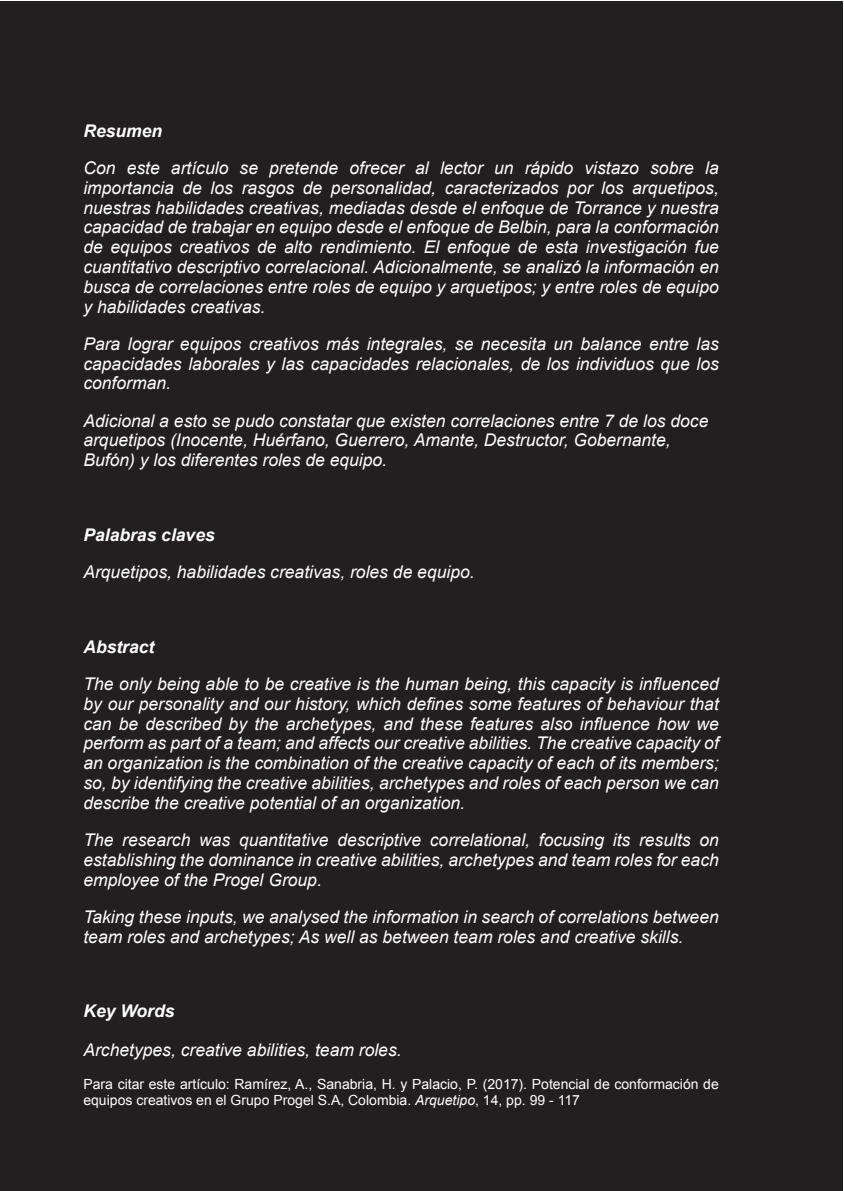
<style>
.page{position:relative;width:844px;height:1191px;background:#fff}
.page>*{position:absolute;margin:0;border:0;box-sizing:border-box;transform-origin:0 0}
.t1{font:italic 17.5px/19.8px "Arial";color:#fff;text-align:justify}
.t2{font:italic 700 17.5px "Arial";color:#fff}
.t3{font:14px/16.1px "Arial";color:#fff}
.s1{font-style:italic}
</style>
<div class="page">
<div style="left:1px;top:1px;width:841px;height:1189px;background:#231f20"></div>
<p class="t2" style="left:83px;top:119px;width:80px">Resumen</p>
<p class="t1" style="left:83px;top:158px;width:636px">Con este artículo se pretende ofrecer al lector un rápido vistazo sobre la importancia de los rasgos de personalidad, caracterizados por los arquetipos, nuestras habilidades creativas, mediadas desde el enfoque de Torrance y nuestra capacidad de trabajar en equipo desde el enfoque de Belbin, para la conformación de equipos creativos de alto rendimiento. El enfoque de esta investigación fue cuantitativo descriptivo correlacional. Adicionalmente, se analizó la información en busca de correlaciones entre roles de equipo y arquetipos; y entre roles de equipo y habilidades creativas.</p>
<p class="t1" style="left:83px;top:334px;width:636px">Para lograr equipos creativos más integrales, se necesita un balance entre las capacidades laborales y las capacidades relacionales, de los individuos que los conforman.</p>
<p class="t1" style="left:83px;top:411px;width:626px;text-align:left">Adicional a esto se pudo constatar que existen correlaciones entre 7 de los doce arquetipos (Inocente, Huérfano, Guerrero, Amante, Destructor, Gobernante,<br>Bufón) y los diferentes roles de equipo.</p>
<p class="t2" style="left:83px;top:523px;width:133px">Palabras claves</p>
<p class="t1" style="left:83px;top:562px;width:393px">Arquetipos, habilidades creativas, roles de equipo.</p>
<p class="t2" style="left:83px;top:635px;width:72px">Abstract</p>
<p class="t1" style="left:83px;top:674px;width:636px">The only being able to be creative is the human being, this capacity is influenced by our personality and our history, which defines some features of behaviour that can be described by the archetypes, and these features also influence how we perform as part of a team; and affects our creative abilities. The creative capacity of an organization is the combination of the creative capacity of each of its members; so, by identifying the creative abilities, archetypes and roles of each person we can describe the creative potential of an organization.</p>
<p class="t1" style="left:83px;top:830px;width:636px">The research was quantitative descriptive correlational, focusing its results on establishing the dominance in creative abilities, archetypes and team roles for each employee of the Progel Group.</p>
<p class="t1" style="left:83px;top:907px;width:636px">Taking these inputs, we analysed the information in search of correlations between team roles and archetypes; As well as between team roles and creative skills.</p>
<p class="t2" style="left:83px;top:999px;width:93px">Key Words</p>
<p class="t1" style="left:83px;top:1040px;width:320px">Archetypes, creative abilities, team roles.</p>
<p class="t3" style="left:83px;top:1076px;width:636px">Para citar este artículo: Ramírez, A., Sanabria, H. y Palacio, P. (2017). Potencial de conformación de equipos creativos en el Grupo Progel S.A, Colombia. <span class="s1">Arquetipo</span>, 14, pp. 99 - 117</p>
</div>
